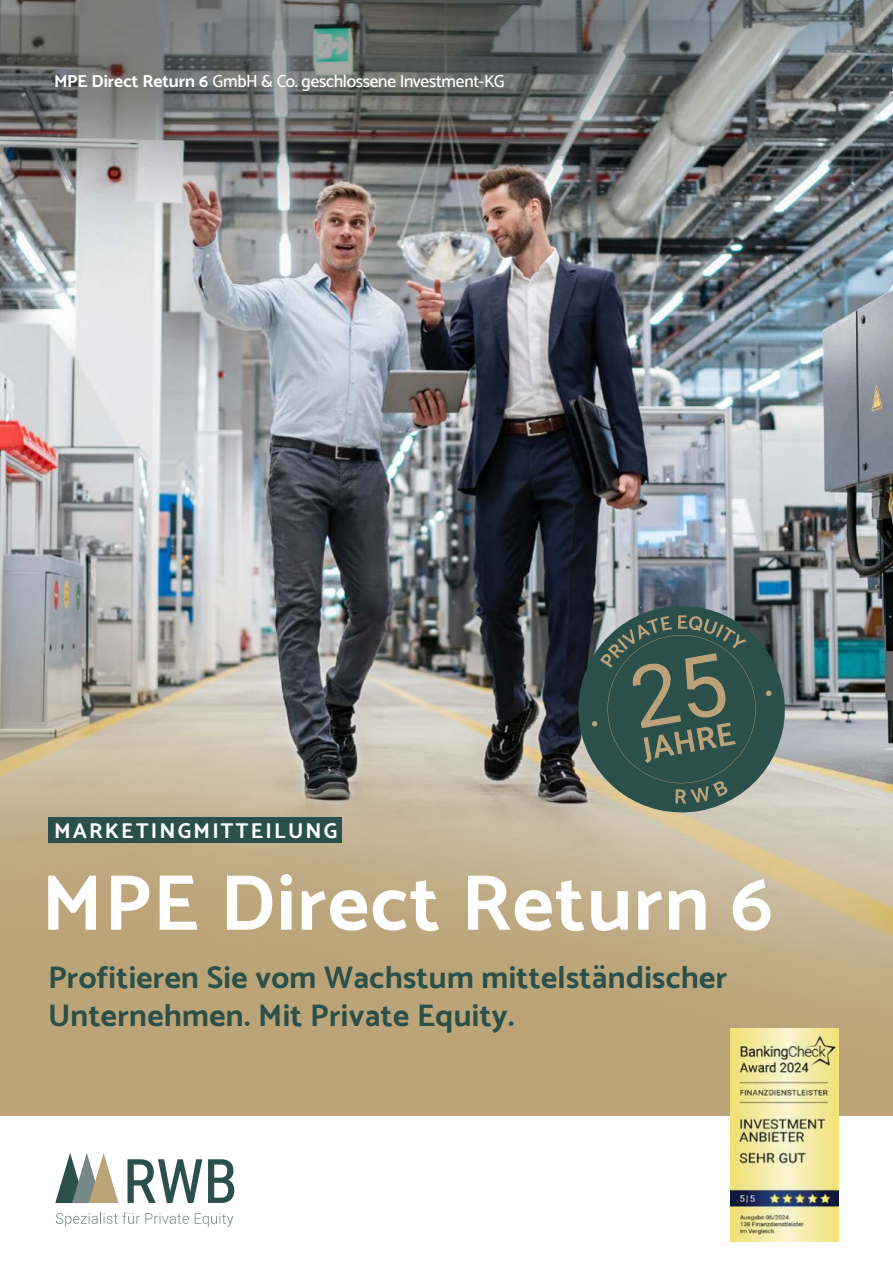
<style>
.page{position:relative;width:893px;height:1263px;background:#fff}
.page>*{position:absolute;margin:0;border:0;box-sizing:border-box;transform-origin:0 0}
.t1{font:700 79.5px "Catamaran";letter-spacing:.02em;color:#fff}
.t2{font:700 31.35px/37.7px "Catamaran";letter-spacing:.01em;color:#2b4f4a}
.t3{font:700 21.6px "Catamaran";letter-spacing:.1em;color:#fff}
.t4{font:500 17.55px "Catamaran";letter-spacing:-.015em;color:#fff}
.s1{font-weight:700}
</style>
<div class="page">
<img style="left:0;top:0;width:893px;height:1116px">
<div style="left:48px;top:818px;width:293px;height:25px;background:#2b4f4a"></div>
<svg style="left:56px;top:1212px;width:133px;height:15px"></svg>
<svg style="left:195px;top:1213px;width:38px;height:14px"></svg>
<svg style="left:208px;top:1159px;width:26px;height:44px"></svg>
<svg style="left:128px;top:1159px;width:74px;height:44px"></svg>
<svg style="left:55px;top:1153px;width:63px;height:50px"></svg>
<img style="left:731px;top:1029px;width:108px;height:212px">
<svg style="left:570px;top:598px;width:223px;height:223px;background:#787e7a"></svg>
<svg style="left:591px;top:615px;width:180px;height:189px;background:#486056"></svg>
<p class="t4" style="left:54px;top:75px;width:452px"><span class="s1">MPE Direct Return 6</span> GmbH &amp; Co. geschlossene Investment-KG</p>
<p class="t3" style="left:54px;top:818px;width:285px">MARKETINGMITTEILUNG</p>
<h1 class="t1" style="left:41px;top:856px;width:733px">MPE Direct Return 6</h1>
<p class="t2" style="left:48px;top:958px;width:681px">Profitieren Sie vom Wachstum mittelständischer<br>Unternehmen. Mit Private Equity.</p>
</div>
